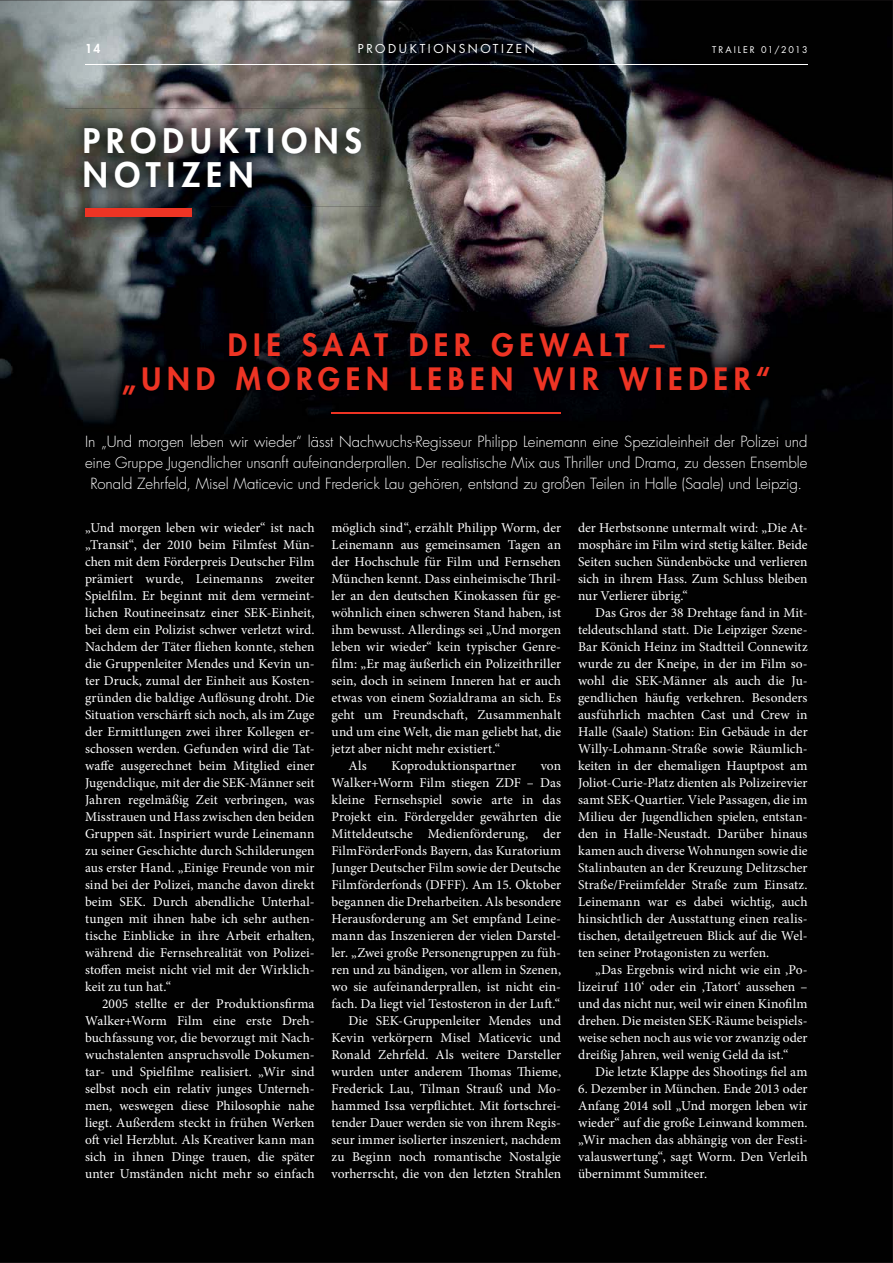
<style>
.page{position:relative;width:893px;height:1263px;background:#fff}
.page>*{position:absolute;margin:0;border:0;box-sizing:border-box;transform-origin:0 0}
.t1{font:800 33px/34px "Futura Std";letter-spacing:.19em;color:#fff}
.t2{font:800 30px/34px "Futura Std";letter-spacing:.19em;color:#ee3424;text-align:center}
.t3{font:300 15px/21px "Futura Std";letter-spacing:-.005em;color:#fff;text-align:center}
.t4{font:13.5px/17px "Minion Pro";color:#fff;text-align:justify}
.t5{font:12px "Futura Std";letter-spacing:.21em;color:#fff}
.t6{font:800 12px "Futura Std";color:#fff}
.t7{font:9px "Futura Std";letter-spacing:.215em;color:#fff}
</style>
<div class="page">
<img style="left:0;top:0;width:892px;height:1263px">
<hr style="left:85px;top:64px;width:722px;height:1px;background:#fff">
<img style="left:105px;top:314px;width:683px;height:119px">
<hr style="left:331px;top:413px;width:230px;height:1px;background:#ee3424">
<img style="left:65px;top:108px;width:315px;height:98px">
<img style="left:66px;top:189px;width:144px;height:48px">
<div style="left:85px;top:209px;width:106px;height:8px;background:#ee3424"></div>
<p class="t5" style="left:358px;top:43px;width:178px">PRODUKTIONSNOTIZEN</p>
<p class="t6" style="left:85px;top:43px;width:17px">14</p>
<p class="t7" style="left:712px;top:45px;width:97px">TRAILER 01/2013</p>
<h1 class="t1" style="left:83px;top:126px;width:281px">PRODUKTIONS<br>NOTIZEN</h1>
<h2 class="t2" style="left:122px;top:330px;width:650px">DIE SAAT DER GEWALT –<br>„UND MORGEN LEBEN WIR WIEDER“</h2>
<p class="t3" style="left:85px;top:432px;width:724px">In „Und morgen leben wir wieder“ lässt Nachwuchs-Regisseur Philipp Leinemann eine Spezialeinheit der Polizei und eine Gruppe Jugendlicher unsanft aufeinanderprallen. Der realistische Mix aus Thriller und Drama, zu dessen Ensemble<br>Ronald Zehrfeld, Misel Maticevic und Frederick Lau gehören, entstand zu großen Teilen in Halle (Saale) und Leipzig.</p>
<p class="t4" style="left:85px;top:520px;width:231px">„Und morgen leben wir wieder“ ist nach „Transit“, der 2010 beim Filmfest Mün&shy;chen mit dem Förderpreis Deutscher Film prämiert wurde, Leinemanns zweiter Spielfilm. Er beginnt mit dem vermeint&shy;lichen Routineeinsatz einer SEK-Einheit, bei dem ein Polizist schwer verletzt wird.<br>Nachdem der Täter fliehen konnte, stehen die Gruppenleiter Mendes und Kevin un&shy;ter Druck, zumal der Einheit aus Kosten&shy;gründen die baldige Auflösung droht. Die Situation verschärft sich noch, als im Zuge der Ermittlungen zwei ihrer Kollegen er&shy;schossen werden. Gefunden wird die Tat&shy;waffe ausgerechnet beim Mitglied einer Jugendclique, mit der die SEK-Männer seit Jahren regelmäßig Zeit verbringen, was Misstrauen und Hass zwischen den beiden Gruppen sät. Inspiriert wurde Leinemann zu seiner Geschichte durch Schilderungen aus erster Hand. „Einige Freunde von mir sind bei der Polizei, manche davon direkt beim SEK. Durch abendliche Unterhal&shy;tungen mit ihnen habe ich sehr authen&shy;tische Einblicke in ihre Arbeit erhalten, während die Fernsehrealität von Polizei&shy;stoffen meist nicht viel mit der Wirklich&shy;keit zu tun hat.“</p>
<p class="t4" style="left:85px;top:996px;width:231px;text-indent:17px">2005 stellte er der Produktionsfirma Walker+Worm Film eine erste Dreh&shy;buchfassung vor, die bevorzugt mit Nach&shy;wuchstalenten anspruchsvolle Dokumen&shy;tar- und Spielfilme realisiert. „Wir sind selbst noch ein relativ junges Unterneh&shy;men, weswegen diese Philosophie nahe liegt. Außerdem steckt in frühen Werken oft viel Herzblut. Als Kreativer kann man sich in ihnen Dinge trauen, die später unter Umständen nicht mehr so einfach</p>
<p class="t4" style="left:331px;top:520px;width:231px">möglich sind“, erzählt Philipp Worm, der</p>
<p class="t4" style="left:331px;top:537px;width:231px">Leinemann aus gemeinsamen Tagen an</p>
<p class="t4" style="left:331px;top:554px;width:231px">der Hochschule für Film und Fernsehen</p>
<p class="t4" style="left:331px;top:571px;width:231px">München kennt. Dass einheimische Thril-</p>
<p class="t4" style="left:331px;top:588px;width:231px">ler an den deutschen Kinokassen für ge-</p>
<p class="t4" style="left:331px;top:605px;width:231px">wöhnlich einen schweren Stand haben, ist</p>
<p class="t4" style="left:331px;top:622px;width:231px">ihm bewusst. Allerdings sei „Und morgen</p>
<p class="t4" style="left:331px;top:639px;width:231px">leben wir wieder“ kein typischer Genre-</p>
<p class="t4" style="left:331px;top:656px;width:231px">film: „Er mag äußerlich ein Polizeithriller</p>
<p class="t4" style="left:331px;top:673px;width:231px">sein, doch in seinem Inneren hat er auch</p>
<p class="t4" style="left:331px;top:690px;width:231px">etwas von einem Sozialdrama an sich. Es</p>
<p class="t4" style="left:331px;top:707px;width:231px">geht um Freundschaft, Zusammenhalt</p>
<p class="t4" style="left:331px;top:724px;width:231px">und um eine Welt, die man geliebt hat, die</p>
<p class="t4" style="left:331px;top:741px;width:170px">jetzt aber nicht mehr existiert.“</p>
<p class="t4" style="left:348px;top:758px;width:20px">Als</p>
<p class="t4" style="left:391px;top:758px;width:126px">Koproduktionspartner</p>
<p class="t4" style="left:578px;top:520px;width:231px">der Herbstsonne untermalt wird: „Die At&shy;mosphäre im Film wird stetig kälter. Beide Seiten suchen Sündenböcke und verlieren sich in ihrem Hass. Zum Schluss bleiben nur Verlierer übrig.“</p>
<p class="t4" style="left:578px;top:605px;width:231px;text-indent:17px">Das Gros der 38 Drehtage fand in Mit&shy;teldeutschland statt. Die Leipziger Szene-Bar Könich Heinz im Stadtteil Connewitz wurde zu der Kneipe, in der im Film so&shy;wohl die SEK-Männer als auch die Ju&shy;gendlichen häufig verkehren. Besonders ausführlich machten Cast und Crew in Halle (Saale) Station: Ein Gebäude in der Willy-Lohmann-Straße sowie Räumlich&shy;keiten in der ehemaligen Hauptpost am Joliot-Curie-Platz dienten als Polizeirevier samt SEK-Quartier. Viele Passagen, die im Milieu der Jugendlichen spielen, entstan&shy;den in Halle-Neustadt. Darüber hinaus kamen auch diverse Wohnungen sowie die Stalinbauten an der Kreuzung Delitzscher Straße/Freiimfelder Straße zum Einsatz.<br>Leinemann war es dabei wichtig, auch hinsichtlich der Ausstattung einen realis&shy;tischen, detailgetreuen Blick auf die Wel&shy;ten seiner Protagonisten zu werfen.</p>
<p class="t4" style="left:578px;top:962px;width:231px;text-indent:17px">„Das Ergebnis wird nicht wie ein ‚Po&shy;lizeiruf 110‘ oder ein ‚Tatort‘ aussehen – und das nicht nur, weil wir einen Kinofilm drehen. Die meisten SEK-Räume beispiels&shy;weise sehen noch aus wie vor zwanzig oder dreißig Jahren, weil wenig Geld da ist.“</p>
<p class="t4" style="left:595px;top:1064px;width:214px">Die letzte Klappe des Shootings fiel am</p>
<p class="t4" style="left:578px;top:1081px;width:231px">6. Dezember in München. Ende 2013 oder Anfang 2014 soll „Und morgen leben wir wieder“ auf die große Leinwand kommen. „Wir machen das abhängig von der Festi&shy;valauswertung“, sagt Worm. Den Verleih übernimmt Summiteer.</p>
<p class="t4" style="left:331px;top:758px;width:231px;text-align:right">von<br>Walker+Worm Film stiegen ZDF – Das kleine Fernsehspiel sowie arte in das Projekt ein. Fördergelder gewährten die Mitteldeutsche Medienförderung, der FilmFörderFonds Bayern, das Kuratorium Junger Deutscher Film sowie der Deutsche Filmförderfonds (DFFF). Am 15. Oktober begannen die Dreharbeiten. Als besondere Herausforderung am Set empfand Leine&shy;mann das Inszenieren der vielen Darstel&shy;ler. „Zwei große Personengruppen zu füh&shy;ren und zu bändigen, vor allem in Szenen, wo sie aufeinanderprallen, ist nicht ein&shy;fach. Da liegt viel Testosteron in der Luft.“ Die SEK-Gruppenleiter Mendes und Kevin verkörpern Misel Maticevic und Ronald Zehrfeld. Als weitere Darsteller wurden unter anderem Thomas Thieme, Frederick Lau, Tilman Strauß und Mo&shy;hammed Issa verpflichtet. Mit fortschrei&shy;tender Dauer werden sie von ihrem Regis&shy;seur immer isolierter inszeniert, nachdem zu Beginn noch romantische Nostalgie vorherrscht, die von den letzten Strahlen</p>
</div>
